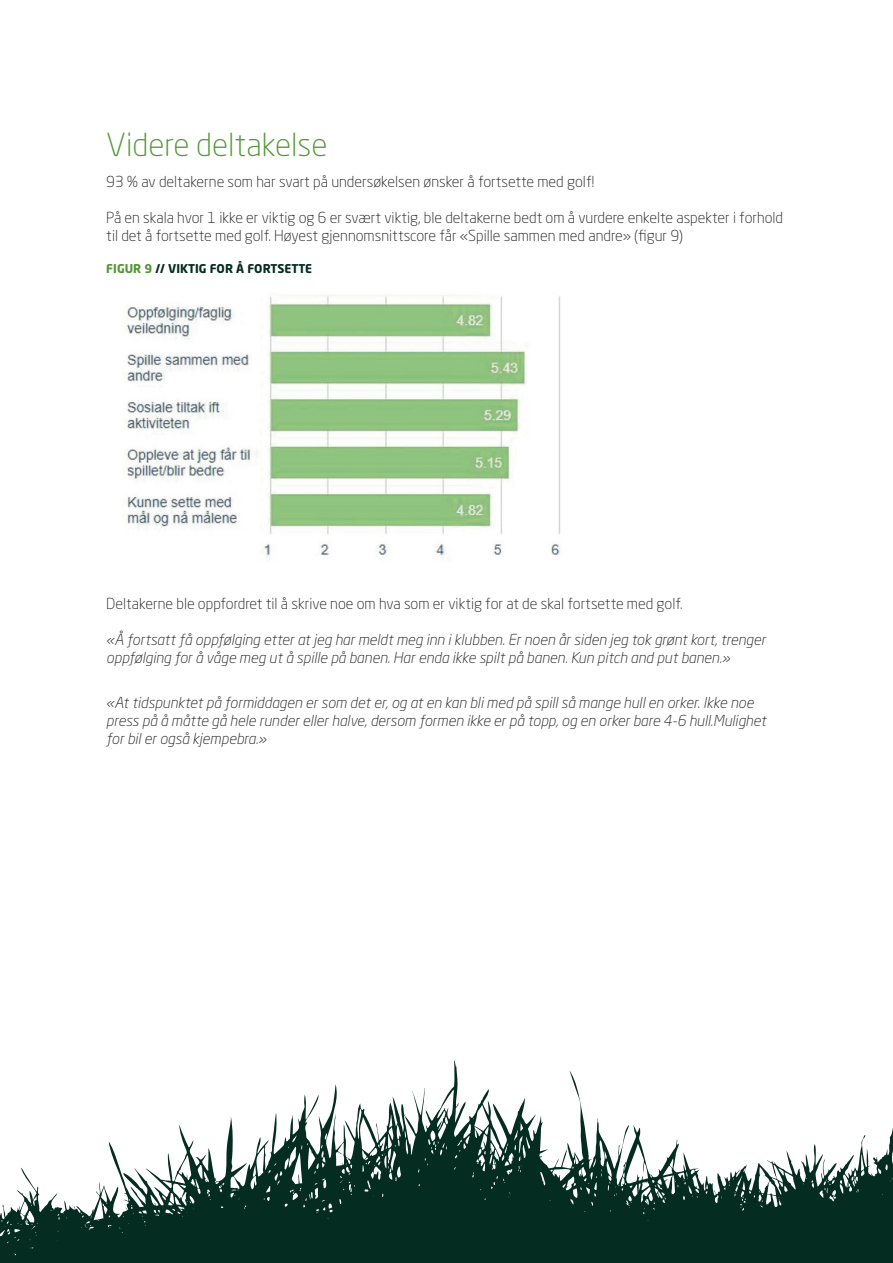
<style>
.page{position:relative;width:893px;height:1263px;background:#fff}
.page>*{position:absolute;margin:0;border:0;box-sizing:border-box;transform-origin:0 0}
.t1{font:300 31.5px "Neo Sans W1 G";color:#529635}
.t2{font:italic 300 15px/18px "Neo Sans W1 G";color:#231f20}
.t3{font:300 15px/18px "Neo Sans W1 G";color:#231f20}
.t4{font:700 12px "Neo Sans W1 G";color:#042c21}
.s1{color:#529635}
</style>
<div class="page">
<img style="left:125px;top:295px;width:436px;height:266px">
<svg style="left:0;top:1060px;width:893px;height:203px"></svg>
<h1 class="t1" style="left:106px;top:125px;width:223px">Videre deltakelse</h1>
<p class="t3" style="left:106px;top:172px;width:490px">93 % av deltakerne som har svart på undersøkelsen ønsker å fortsette med golf!</p>
<p class="t3" style="left:106px;top:208px;width:678px">På en skala hvor 1 ikke er viktig og 6 er svært viktig, ble deltakerne bedt om å vurdere enkelte aspekter i forhold til det å fortsette med golf. Høyest gjennomsnittscore får «Spille sammen med andre» (figur 9)</p>
<p class="t4" style="left:106px;top:261px;width:207px"><span class="s1">FIGUR 9</span> // VIKTIG FOR Å FORTSETTE</p>
<p class="t3" style="left:106px;top:594px;width:578px">Deltakerne ble oppfordret til å skrive noe om hva som er viktig for at de skal fortsette med golf.</p>
<p class="t2" style="left:106px;top:630px;width:661px">«Å fortsatt få oppfølging etter at jeg har meldt meg inn i klubben. Er noen år siden jeg tok grønt kort, trenger oppfølging for å våge meg ut å spille på banen. Har enda ikke spilt på banen. Kun pitch and put banen.»</p>
<p class="t2" style="left:106px;top:693px;width:661px">«At tidspunktet på formiddagen er som det er, og at en kan bli med på spill så mange hull en orker. Ikke noe press på å måtte gå hele runder eller halve, dersom formen ikke er på topp, og en orker bare 4-6 hull.Mulighet for bil er også kjempebra.»</p>
</div>
